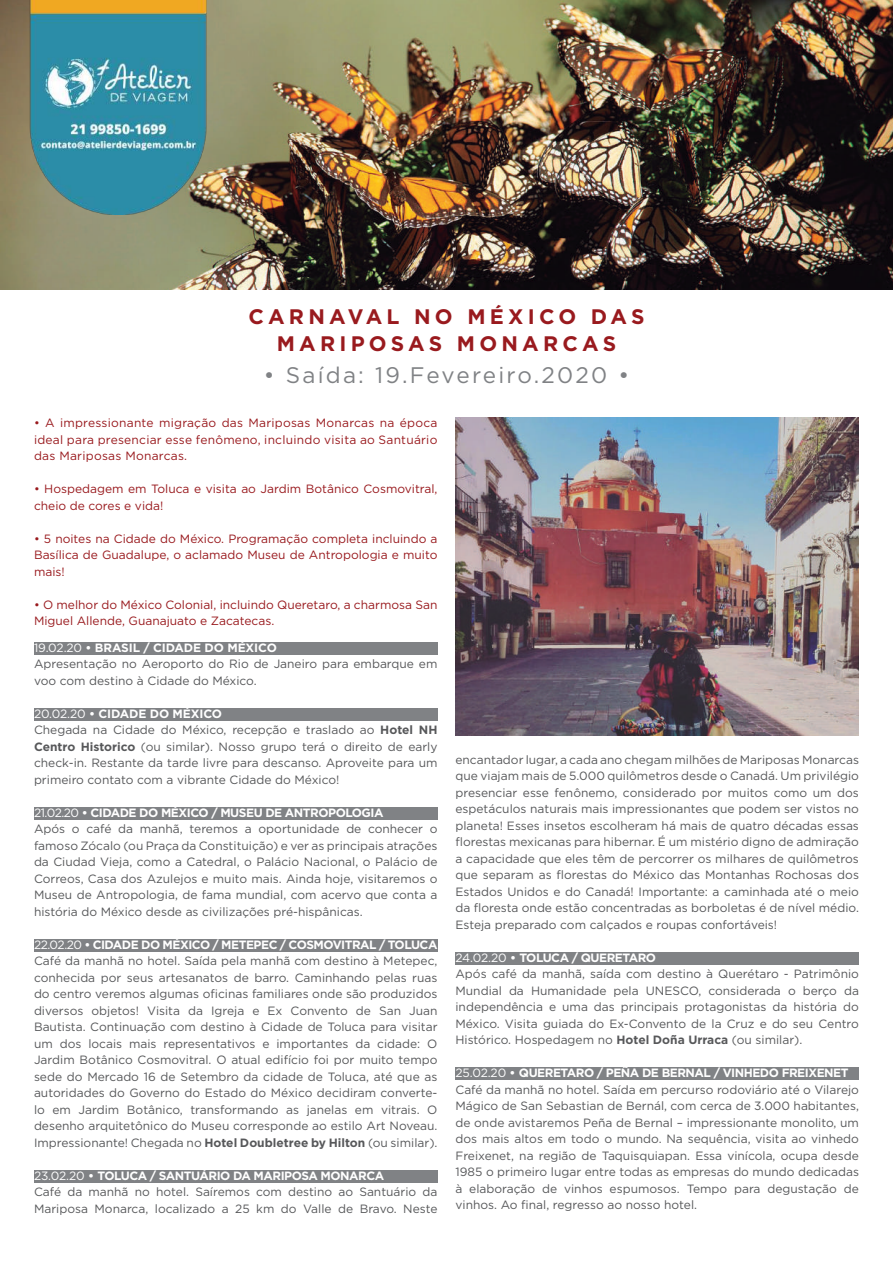
<style>
.page{position:relative;width:893px;height:1263px;background:#fff}
.page>*{position:absolute;margin:0;border:0;box-sizing:border-box;transform-origin:0 0}
.t1{font:22.5px "Gotham";letter-spacing:.1em;color:#808285}
.t2{font:700 21px/27px "Gotham";letter-spacing:.2em;color:#991a1e;text-align:center}
.t3{font:12px/16.5px "Gotham";color:#57585a}
.t4{font:12px/16.5px "Gotham";color:#991a1e;text-align:justify}
.s1{color:#fff}
.s2{font-weight:700;color:#fff}
.s3{font-weight:700}
</style>
<div class="page">
<img style="left:0;top:0;width:893px;height:290px">
<div style="left:34px;top:642px;width:403px;height:12px;background:#808285"></div>
<div style="left:34px;top:708px;width:403px;height:12px;background:#808285"></div>
<div style="left:34px;top:807px;width:403px;height:12px;background:#808285"></div>
<div style="left:34px;top:939px;width:403px;height:12px;background:#808285"></div>
<div style="left:34px;top:1170px;width:403px;height:12px;background:#808285"></div>
<div style="left:455px;top:952px;width:404px;height:12px;background:#808285"></div>
<div style="left:455px;top:1068px;width:404px;height:12px;background:#808285"></div>
<img style="left:455px;top:417px;width:404px;height:319px">
<img style="left:14px;top:0;width:214px;height:214px">
<h2 class="t2" style="left:248px;top:303px;width:397px">CARNAVAL NO MÉXICO DAS<br>MARIPOSAS MONARCAS</h2>
<h1 class="t1" style="left:264px;top:360px;width:367px">• Saída: 19.Fevereiro.2020 •</h1>
<p class="t4" style="left:34px;top:414px;width:405px">• A impressionante migração das Mariposas Monarcas na época ideal para presenciar esse fenômeno, incluindo visita ao Santuário das Mariposas Monarcas.</p>
<p class="t4" style="left:34px;top:480px;width:405px">• Hospedagem em Toluca e visita ao Jardim Botânico Cosmovitral, cheio de cores e vida!</p>
<p class="t4" style="left:34px;top:530px;width:405px">• 5 noites na Cidade do México. Programação completa incluindo a Basílica de Guadalupe, o aclamado Museu de Antropologia e muito mais!</p>
<p class="t4" style="left:34px;top:596px;width:405px">• O melhor do México Colonial, incluindo Queretaro, a charmosa San<br>Miguel Allende, Guanajuato e Zacatecas.</p>
<p class="t3" style="left:34px;top:639px;width:405px"><span class="s1">19.02.20</span> <span class="s2">• BRASIL / CIDADE DO MÉXICO<br></span>Apresentação no Aeroporto do Rio de Janeiro para embarque em voo com destino à Cidade do México.</p>
<p class="t3" style="left:34px;top:705px;width:405px"><span class="s1">20.02.20</span> <span class="s2">• CIDADE DO MÉXICO<br></span>Chegada na Cidade do México, recepção e traslado ao <span class="s3">Hotel NH Centro Historico</span> (ou similar). Nosso grupo terá o direito de early check-in. Restante da tarde livre para descanso. Aproveite para um primeiro contato com a vibrante Cidade do México!</p>
<p class="t3" style="left:34px;top:804px;width:405px"><span class="s1">21.02.20</span> <span class="s2">• CIDADE DO MÉXICO / MUSEU DE ANTROPOLOGIA<br></span>Após o café da manhã, teremos a oportunidade de conhecer o famoso Zócalo (ou Praça da Constituição) e ver as principais atrações da Ciudad Vieja, como a Catedral, o Palácio Nacional, o Palácio de Correos, Casa dos Azulejos e muito mais. Ainda hoje, visitaremos o Museu de Antropologia, de fama mundial, com acervo que conta a história do México desde as civilizações pré-hispânicas.</p>
<p class="t3" style="left:34px;top:936px;width:405px;text-align:justify"><span class="s1">22.02.20</span> <span class="s2">• CIDADE DO MÉXICO / METEPEC / COSMOVITRAL / TOLUCA </span>Café da manhã no hotel. Saída pela manhã com destino à Metepec, conhecida por seus artesanatos de barro. Caminhando pelas ruas do centro veremos algumas oficinas familiares onde são produzidos diversos objetos! Visita da Igreja e Ex Convento de San Juan Bautista. Continuação com destino à Cidade de Toluca para visitar um dos locais mais representativos e importantes da cidade: O Jardim Botânico Cosmovitral. O atual edifício foi por muito tempo sede do Mercado 16 de Setembro da cidade de Toluca, até que as autoridades do Governo do Estado do México decidiram converte&shy;lo em Jardim Botânico, transformando as janelas em vitrais. O desenho arquitetônico do Museu corresponde ao estilo Art Noveau.<br>Impressionante! Chegada no <span class="s3">Hotel Doubletree by Hilton</span> (ou similar).</p>
<p class="t3" style="left:34px;top:1167px;width:405px"><span class="s1">23.02.20</span> <span class="s2">• TOLUCA / SANTUÁRIO DA MARIPOSA MONARCA<br></span>Café da manhã no hotel. Saíremos com destino ao Santuário da<br>Mariposa Monarca, localizado a 25 km do Valle de Bravo. Neste</p>
<p class="t3" style="left:455px;top:751px;width:405px;text-align:justify">encantador lugar, a cada ano chegam milhões de Mariposas Monarcas que viajam mais de 5.000 quilômetros desde o Canadá. Um privilégio presenciar esse fenônemo, considerado por muitos como um dos espetáculos naturais mais impressionantes que podem ser vistos no planeta! Esses insetos escolheram há mais de quatro décadas essas florestas mexicanas para hibernar. É um mistério digno de admiração a capacidade que eles têm de percorrer os milhares de quilômetros que separam as florestas do México das Montanhas Rochosas dos Estados Unidos e do Canadá! Importante: a caminhada até o meio da floresta onde estão concentradas as borboletas é de nível médio.<br>Esteja preparado com calçados e roupas confortáveis!</p>
<p class="t3" style="left:455px;top:949px;width:405px"><span class="s1">24.02.20</span> <span class="s2">• TOLUCA / QUERETARO<br></span>Após café da manhã, saída com destino à Querétaro - Patrimônio Mundial da Humanidade pela UNESCO, considerada o berço da independência e uma das principais protagonistas da história do México. Visita guiada do Ex-Convento de la Cruz e do seu Centro Histórico. Hospedagem no <span class="s3">Hotel Doña Urraca</span> (ou similar).</p>
<p class="t3" style="left:455px;top:1064px;width:405px"><span class="s1">25.02.20</span> <span class="s2">• QUERETARO / PEÑA DE BERNAL / VINHEDO FREIXENET </span>Café da manhã no hotel. Saída em percurso rodoviário até o Vilarejo Mágico de San Sebastian de Bernál, com cerca de 3.000 habitantes, de onde avistaremos Peña de Bernal – impressionante monolito, um dos mais altos em todo o mundo. Na sequência, visita ao vinhedo Freixenet, na região de Taquisquiapan. Essa vinícola, ocupa desde 1985 o primeiro lugar entre todas as empresas do mundo dedicadas à elaboração de vinhos espumosos. Tempo para degustação de vinhos. Ao final, regresso ao nosso hotel.</p>
</div>
